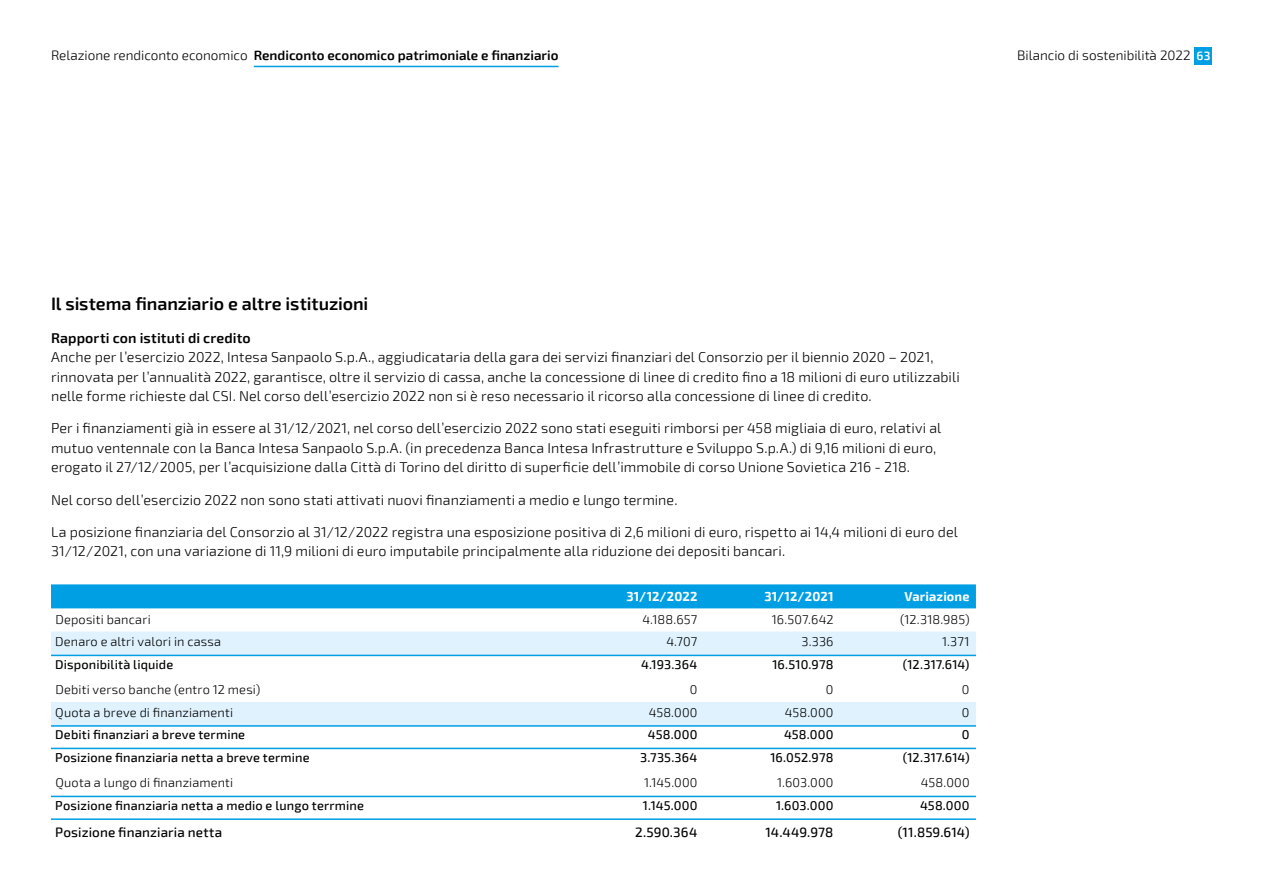
<style>
.page{position:relative;width:1263px;height:893px;background:#fff}
.page>*{position:absolute;margin:0;border:0;box-sizing:border-box;transform-origin:0 0}
.t1{font:600 18px "Exo 2";letter-spacing:-.005em;color:#000}
.t2{font:300 14.25px/19.5px "Exo 2";letter-spacing:.005em;color:#000}
.t3{font:600 14.25px "Exo 2";letter-spacing:.01em;color:#000}
.t4{font:600 13.5px "Exo 2";color:#000}
.t5{font:500 13.5px "Exo 2";letter-spacing:.01em;color:#000}
.t6{font:300 13.5px "Exo 2";color:#000}
.t7{font:500 12.75px "Exo 2";letter-spacing:.01em;color:#000}
.t8{font:300 12.75px "Exo 2";letter-spacing:.015em;color:#000}
.t9{font:700 12.75px "Exo 2";letter-spacing:.01em;color:#fff}
.s1{font-weight:300}
.s2{font-weight:600;font-size:12px;color:#fff}
</style>
<div class="page">
<div style="left:1195px;top:47px;width:17px;height:17px;background:#009fe3"></div>
<div style="left:51px;top:584px;width:925px;height:24px;background:#009fe3"></div>
<div style="left:51px;top:631px;width:925px;height:24px;background:#dff2fd"></div>
<hr style="left:51px;top:655px;width:925px;height:1px;background:#009fe3">
<div style="left:51px;top:702px;width:925px;height:24px;background:#dff2fd"></div>
<hr style="left:51px;top:725px;width:925px;height:2px;background:#009fe3">
<hr style="left:51px;top:748px;width:925px;height:1px;background:#009fe3">
<hr style="left:51px;top:796px;width:925px;height:1px;background:#009fe3">
<hr style="left:51px;top:818px;width:925px;height:2px;background:#009fe3">
<hr style="left:254px;top:66px;width:304px;height:1px;background:#009fe3">
<p class="t4" style="left:51px;top:48px;width:509px"><span class="s1">Relazione rendiconto economico</span> Rendiconto economico patrimoniale e finanziario</p>
<p class="t6" style="left:1017px;top:48px;width:195px">Bilancio di sostenibilità 2022 <span class="s2">63</span></p>
<p class="t1" style="left:51px;top:293px;width:319px">Il sistema finanziario e altre istituzioni</p>
<p class="t3" style="left:51px;top:329px;width:201px">Rapporti con istituti di credito</p>
<p class="t2" style="left:51px;top:348px;width:910px">Anche per l’esercizio 2022, Intesa Sanpaolo S.p.A., aggiudicataria della gara dei servizi finanziari del Consorzio per il biennio 2020 – 2021, rinnovata per l’annualità 2022, garantisce, oltre il servizio di cassa, anche la concessione di linee di credito fino a 18 milioni di euro utilizzabili nelle forme richieste dal CSI. Nel corso dell’esercizio 2022 non si è reso necessario il ricorso alla concessione di linee di credito.</p>
<p class="t2" style="left:51px;top:419px;width:892px">Per i finanziamenti già in essere al 31/12/2021, nel corso dell’esercizio 2022 sono stati eseguiti rimborsi per 458 migliaia di euro, relativi al mutuo ventennale con la Banca Intesa Sanpaolo S.p.A. (in precedenza Banca Intesa Infrastrutture e Sviluppo S.p.A.) di 9,16 milioni di euro, erogato il 27/12/2005, per l’acquisizione dalla Città di Torino del diritto di superficie dell’immobile di corso Unione Sovietica 216 - 218.</p>
<p class="t2" style="left:51px;top:490px;width:628px">Nel corso dell’esercizio 2022 non sono stati attivati nuovi finanziamenti a medio e lungo termine.</p>
<p class="t2" style="left:51px;top:522px;width:908px">La posizione finanziaria del Consorzio al 31/12/2022 registra una esposizione positiva di 2,6 milioni di euro, rispetto ai 14,4 milioni di euro del<br>31/12/2021, con una variazione di 11,9 milioni di euro imputabile principalmente alla riduzione dei depositi bancari.</p>
<p class="t9" style="left:626px;top:589px;width:72px">31/12/2022</p>
<p class="t9" style="left:764px;top:589px;width:71px">31/12/2021</p>
<p class="t9" style="left:904px;top:589px;width:67px">Variazione</p>
<p class="t8" style="left:56px;top:612px;width:97px">Depositi bancari</p>
<p class="t8" style="left:642px;top:612px;width:56px">4.188.657</p>
<p class="t8" style="left:772px;top:612px;width:63px">16.507.642</p>
<p class="t8" style="left:900px;top:612px;width:71px">(12.318.985)</p>
<p class="t8" style="left:55px;top:635px;width:167px">Denaro e altri valori in cassa</p>
<p class="t8" style="left:666px;top:635px;width:32px">4.707</p>
<p class="t8" style="left:801px;top:635px;width:34px">3.336</p>
<p class="t8" style="left:942px;top:635px;width:29px">1.371</p>
<p class="t7" style="left:55px;top:657px;width:119px">Disponibilità liquide</p>
<p class="t7" style="left:641px;top:657px;width:58px">4.193.364</p>
<p class="t7" style="left:772px;top:657px;width:63px">16.510.978</p>
<p class="t7" style="left:903px;top:657px;width:68px">(12.317.614)</p>
<p class="t8" style="left:56px;top:683px;width:206px">Debiti verso banche (entro 12 mesi)</p>
<p class="t8" style="left:690px;top:683px;width:9px">0</p>
<p class="t8" style="left:826px;top:683px;width:9px">0</p>
<p class="t8" style="left:962px;top:683px;width:9px">0</p>
<p class="t8" style="left:55px;top:705px;width:179px">Quota a breve di finanziamenti</p>
<p class="t8" style="left:649px;top:705px;width:50px">458.000</p>
<p class="t8" style="left:785px;top:705px;width:50px">458.000</p>
<p class="t8" style="left:962px;top:705px;width:9px">0</p>
<p class="t7" style="left:55px;top:727px;width:191px">Debiti finanziari a breve termine</p>
<p class="t7" style="left:648px;top:727px;width:51px">458.000</p>
<p class="t7" style="left:784px;top:727px;width:51px">458.000</p>
<p class="t7" style="left:962px;top:727px;width:9px">0</p>
<p class="t7" style="left:55px;top:750px;width:256px">Posizione finanziaria netta a breve termine</p>
<p class="t7" style="left:640px;top:750px;width:59px">3.735.364</p>
<p class="t7" style="left:770px;top:750px;width:65px">16.052.978</p>
<p class="t7" style="left:903px;top:750px;width:68px">(12.317.614)</p>
<p class="t8" style="left:56px;top:776px;width:179px">Quota a lungo di finanziamenti</p>
<p class="t8" style="left:644px;top:776px;width:55px">1.145.000</p>
<p class="t8" style="left:777px;top:776px;width:58px">1.603.000</p>
<p class="t8" style="left:921px;top:776px;width:50px">458.000</p>
<p class="t7" style="left:55px;top:798px;width:310px">Posizione finanziaria netta a medio e lungo terrmine</p>
<p class="t7" style="left:643px;top:798px;width:56px">1.145.000</p>
<p class="t7" style="left:776px;top:798px;width:59px">1.603.000</p>
<p class="t7" style="left:920px;top:798px;width:51px">458.000</p>
<p class="t5" style="left:55px;top:824px;width:168px">Posizione finanziaria netta</p>
<p class="t5" style="left:635px;top:824px;width:64px">2.590.364</p>
<p class="t5" style="left:765px;top:824px;width:69px">14.449.978</p>
<p class="t5" style="left:898px;top:824px;width:73px">(11.859.614)</p>
</div>
